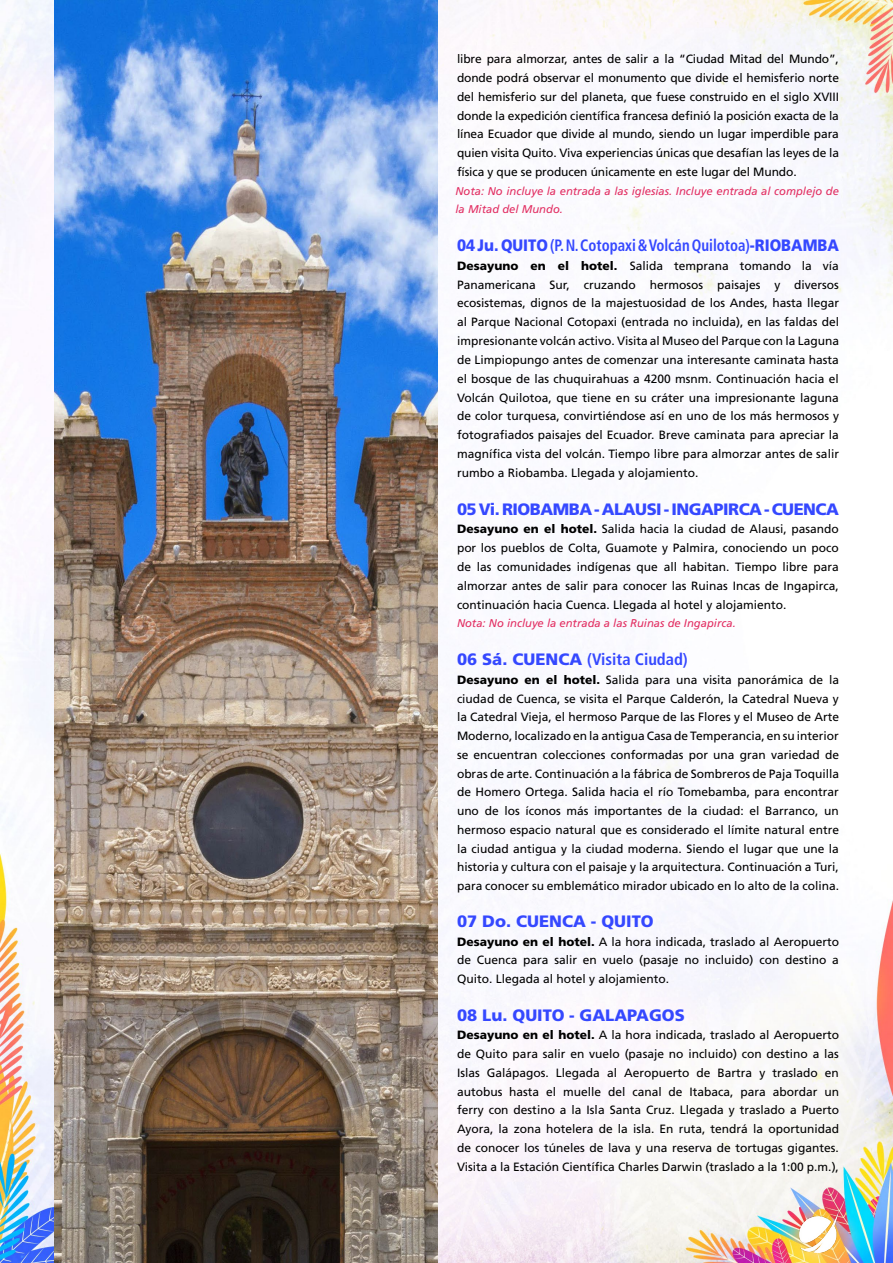
<style>
.page{position:relative;width:893px;height:1263px;background:#fff}
.page>*{position:absolute;margin:0;border:0;box-sizing:border-box;transform-origin:0 0}
.t1{font:700 condensed 16.5px "Frutiger";color:#3548ff;scale:.9 1}
.t2{font:900 16.5px "Frutiger";letter-spacing:-.03em;color:#3548ff}
.t3{font:900 16.5px "Frutiger";color:#3548ff}
.t4{font:700 condensed 16.5px "Frutiger";color:#3548ff}
.t5{font:12px/18.8px "Frutiger";color:#000;text-align:justify}
.t6{font:italic 11.25px/18.8px "Frutiger";color:#e22e62}
.s1{font-weight:900;font-stretch:normal}
.s2{font-weight:900}
</style>
<div class="page">
<img style="left:0;top:0;width:893px;height:1263px">
<img style="left:800px;top:1210px;width:39px;height:43px">
<hr style="left:0;top:365px;width:1px;height:74px;background:#fff">
<img style="left:54px;top:0;width:384px;height:1263px">
<p class="t5" style="left:457px;top:50px;width:384px">libre para almorzar, antes de salir a la “Ciudad Mitad del Mundo”, donde podrá observar el monumento que divide el hemisferio norte del hemisferio sur del planeta, que fuese construido en el siglo XVIII donde la expedición científica francesa definió la posición exacta de la línea Ecuador que divide al mundo, siendo un lugar imperdible para quien visita Quito. Viva experiencias únicas que desafían las leyes de la física y que se producen únicamente en este lugar del Mundo.</p>
<p class="t6" style="left:455px;top:181px;width:385px">Nota: No incluye la entrada a las iglesias. Incluye entrada al complejo de la Mitad del Mundo.</p>
<h1 class="t1" style="left:457px;top:235px;width:426px"><span class="s1">04 Ju. QUITO</span> (P. N. Cotopaxi &amp; Volcán Quilotoa)<span class="s1">-RIOBAMBA</span></h1>
<p class="t5" style="left:457px;top:256px;width:384px"><span class="s2">Desayuno en el hotel.</span> Salida temprana tomando la vía Panamericana Sur, cruzando hermosos paisajes y diversos ecosistemas, dignos de la majestuosidad de los Andes, hasta llegar al Parque Nacional Cotopaxi (entrada no incluida), en las faldas del impresionante volcán activo. Visita al Museo del Parque con la Laguna de Limpiopungo antes de comenzar una interesante caminata hasta el bosque de las chuquirahuas a 4200 msnm. Continuación hacia el Volcán Quilotoa, que tiene en su cráter una impresionante laguna de color turquesa, convirtiéndose así en uno de los más hermosos y fotografiados paisajes del Ecuador. Breve caminata para apreciar la magnífica vista del volcán. Tiempo libre para almorzar antes de salir rumbo a Riobamba. Llegada y alojamiento.</p>
<h1 class="t2" style="left:457px;top:499px;width:383px">05 Vi. RIOBAMBA - ALAUSI - INGAPIRCA - CUENCA</h1>
<p class="t5" style="left:457px;top:520px;width:383px"><span class="s2">Desayuno en el hotel.</span> Salida hacia la ciudad de Alausi, pasando por los pueblos de Colta, Guamote y Palmira, conociendo un poco de las comunidades indígenas que all habitan. Tiempo libre para almorzar antes de salir para conocer las Ruinas Incas de Ingapirca, continuación hacia Cuenca. Llegada al hotel y alojamiento.</p>
<p class="t6" style="left:457px;top:614px;width:280px">Nota: No incluye la entrada a las Ruinas de Ingapirca.</p>
<h1 class="t4" style="left:457px;top:649px;width:232px"><span class="s1">06 Sá. CUENCA</span> (Visita Ciudad)</h1>
<p class="t5" style="left:457px;top:670px;width:384px"><span class="s2">Desayuno en el hotel.</span> Salida para una visita panorámica de la ciudad de Cuenca, se visita el Parque Calderón, la Catedral Nueva y la Catedral Vieja, el hermoso Parque de las Flores y el Museo de Arte Moderno, localizado en la antigua Casa de Temperancia, en su interior se encuentran colecciones conformadas por una gran variedad de obras de arte. Continuación a la fábrica de Sombreros de Paja Toquilla de Homero Ortega. Salida hacia el río Tomebamba, para encontrar uno de los íconos más importantes de la ciudad: el Barranco, un hermoso espacio natural que es considerado el límite natural entre la ciudad antigua y la ciudad moderna. Siendo el lugar que une la historia y cultura con el paisaje y la arquitectura. Continuación a Turi, para conocer su emblemático mirador ubicado en lo alto de la colina.</p>
<h1 class="t3" style="left:457px;top:911px;width:198px">07 Do. CUENCA - QUITO</h1>
<p class="t5" style="left:457px;top:932px;width:383px"><span class="s2">Desayuno en el hotel.</span> A la hora indicada, traslado al Aeropuerto de Cuenca para salir en vuelo (pasaje no incluido) con destino a Quito. Llegada al hotel y alojamiento.</p>
<h1 class="t3" style="left:457px;top:1005px;width:229px">08 Lu. QUITO - GALAPAGOS</h1>
<p class="t5" style="left:457px;top:1026px;width:383px"><span class="s2">Desayuno en el hotel.</span> A la hora indicada, traslado al Aeropuerto de Quito para salir en vuelo (pasaje no incluido) con destino a las Islas Galápagos. Llegada al Aeropuerto de Bartra y traslado en autobus hasta el muelle del canal de Itabaca, para abordar un ferry con destino a la Isla Santa Cruz. Llegada y traslado a Puerto Ayora, la zona hotelera de la isla. En ruta, tendrá la oportunidad de conocer los túneles de lava y una reserva de tortugas gigantes.<br>Visita a la Estación Científica Charles Darwin (traslado a la 1:00 p.m.),</p>
</div>
